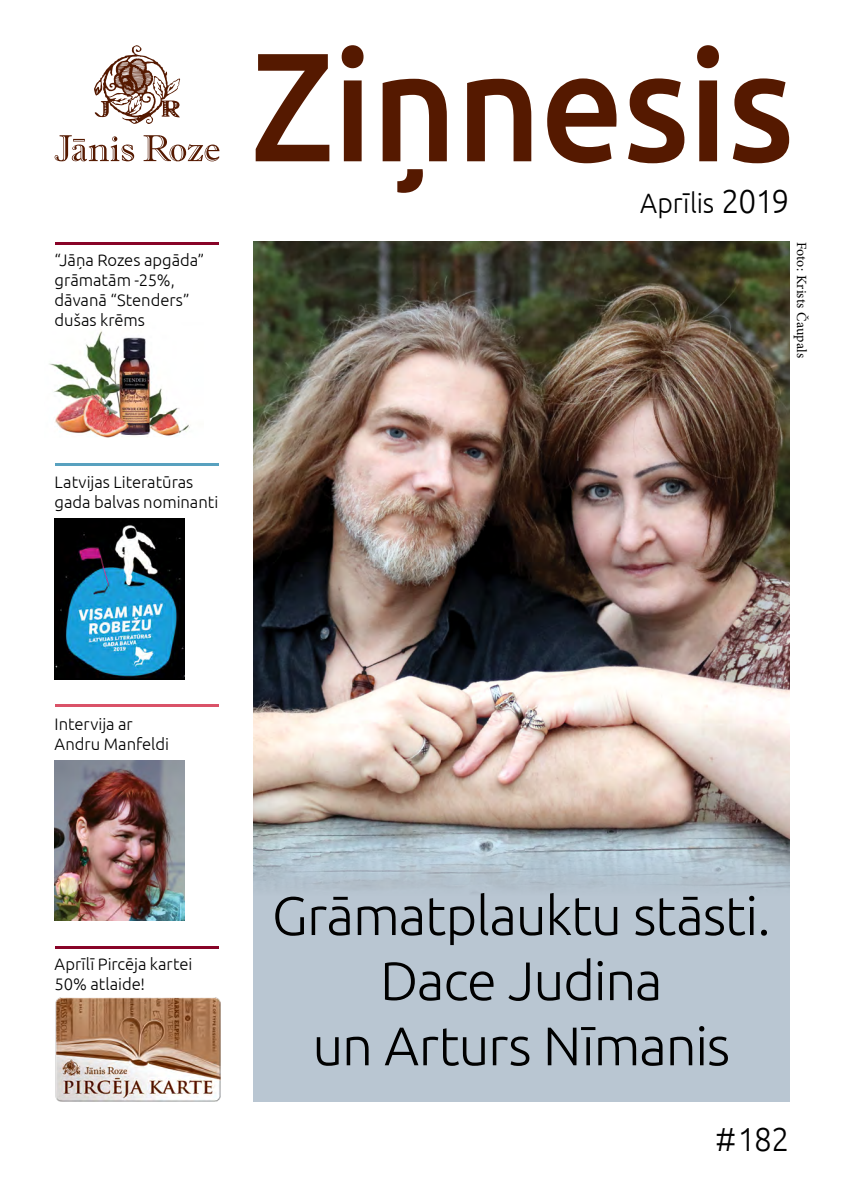
<style>
.page{position:relative;width:844px;height:1191px;background:#fff}
.page>*{position:absolute;margin:0;border:0;box-sizing:border-box;transform-origin:0 0}
.t1{font:500 154.53px "Ubuntu";letter-spacing:-.01em;color:#551900;scale:.91 1}
.t2{font:300 54.25px/65.1px "Ubuntu";letter-spacing:-.02em;color:#000;text-align:center}
.t3{font:300 33.25px "Ubuntu";color:#000;scale:.95 1}
.t4{font:300 28px "Ubuntu";letter-spacing:.005em;color:#000;scale:.95 1}
.t5{font:300 16.62px/19.9px "Ubuntu";color:#000}
.t6{font:14px "Minion Pro";letter-spacing:.005em;color:#000}
.s1{font-size:33.25px}
</style>
<div class="page">
<img style="left:253px;top:242px;width:536px;height:601px">
<svg style="left:143px;top:135px;width:76px;height:26px"></svg>
<svg style="left:55px;top:135px;width:79px;height:27px"></svg>
<svg style="left:94px;top:45px;width:87px;height:79px"></svg>
<hr style="left:55px;top:463px;width:163px;height:3px;background:#58a1bf">
<img style="left:55px;top:518px;width:129px;height:161px">
<hr style="left:55px;top:704px;width:163px;height:3px;background:#da5268">
<img style="left:55px;top:760px;width:129px;height:161px">
<img style="left:55px;top:997px;width:165px;height:104px">
<hr style="left:55px;top:945px;width:163px;height:3px;background:#880327">
<img style="left:49px;top:329px;width:141px;height:109px">
<hr style="left:55px;top:242px;width:163px;height:3px;background:#880327">
<div style="left:253px;top:843px;width:536px;height:258px;background:#b9c6d2"></div>
<p class="t5" style="left:55px;top:250px;width:151px">“Jāņa Rozes apgāda” grāmatām -25%, dāvanā “Stenders” dušas krēms</p>
<h1 class="t1" style="left:251px;top:9px;width:598px">Ziņnesis</h1>
<h3 class="t4" style="left:640px;top:186px;width:158px">Aprīlis <span class="s1">2019</span></h3>
<p class="t6" style="left:811px;top:242px;width:117px;rotate:90deg">Foto: Krists Čaupals</p>
<p class="t5" style="left:55px;top:472px;width:165px">Latvijas Literatūras gada balvas nominanti</p>
<p class="t5" style="left:55px;top:713px;width:116px">Intervija ar<br>Andru Manfeldi</p>
<p class="t5" style="left:55px;top:953px;width:139px">Aprīlī Pircēja kartei<br>50% atlaide!</p>
<h2 class="t2" style="left:272px;top:881px;width:500px">Grāmatplauktu stāsti.<br>Dace Judina<br>un Arturs Nīmanis</h2>
<h3 class="t3" style="left:715px;top:1119px;width:79px">#182</h3>
</div>
